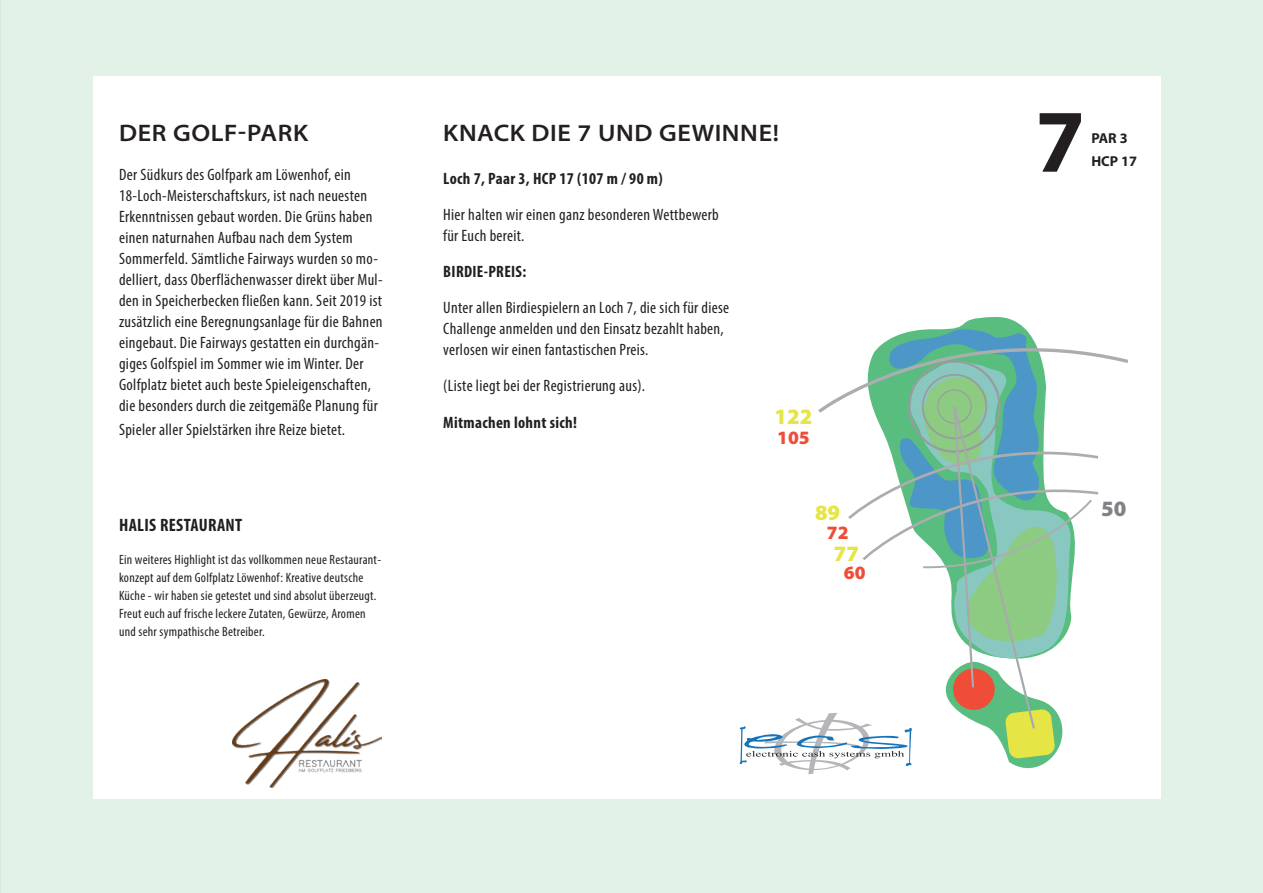
<style>
.page{position:relative;width:1263px;height:893px;background:#e3f2e6}
.page>*{position:absolute;margin:0;border:0;box-sizing:border-box;transform-origin:0 0}
.t1{font:700 90px "Myriad Pro";color:#231f20}
.t2{font:24px "Myriad Variable Concept";letter-spacing:.025em;color:#231f20}
.t3{font:900 21.9px/41.2px "Myriad Pro";color:#e5e546}
.t4{font:900 21.9px "Myriad Pro";color:#808285}
.t5{font:900 18.9px/39.2px "Myriad Pro";color:#ef4d37}
.t6{font:700 condensed 18px "Myriad Pro";letter-spacing:.02em;color:#231f20}
.t7{font:condensed 16.5px/21px "Myriad Pro";letter-spacing:.02em;color:#231f20}
.t8{font:700 condensed 16.5px "Myriad Pro";letter-spacing:.02em;color:#231f20}
.t9{font:700 14.4px/23.2px "Myriad Pro";color:#231f20}
.t10{font:condensed 13.5px/18px "Myriad Pro";letter-spacing:.02em;color:#231f20}
</style>
<div class="page">
<div style="left:94px;top:77px;width:1067px;height:722px;background:#fff"></div>
<img style="left:232px;top:679px;width:150px;height:109px">
<svg style="left:740px;top:317px;width:388px;height:458px"></svg>
<svg style="left:0;top:0;width:1px;height:893px"></svg>
<h2 class="t2" style="left:119px;top:119px;width:191px">DER GOLF-PARK</h2>
<p class="t7" style="left:119px;top:164px;width:265px">Der Südkurs des Golfpark am Löwenhof, ein 18-Loch-Meisterschaftskurs, ist nach neuesten Erkenntnissen gebaut worden. Die Grüns haben einen naturnahen Aufbau nach dem System Sommerfeld. Sämtliche Fairways wurden so mo&shy;delliert, dass Oberflächenwasser direkt über Mul&shy;den in Speicherbecken fließen kann. Seit 2019 ist zusätzlich eine Beregnungsanlage für die Bahnen eingebaut. Die Fairways gestatten ein durchgän&shy;giges Golfspiel im Sommer wie im Winter. Der Golfplatz bietet auch beste Spieleigenschaften, die besonders durch die zeitgemäße Planung für</p>
<p class="t7" style="left:119px;top:419px;width:227px">Spieler aller Spielstärken ihre Reize bietet.</p>
<p class="t6" style="left:119px;top:514px;width:125px">HALIS RESTAURANT</p>
<p class="t10" style="left:119px;top:551px;width:264px">Ein weiteres Highlight ist das vollkommen neue Restaurant&shy;konzept auf dem Golfplatz Löwenhof: Kreative deutsche Küche - wir haben sie getestet und sind absolut überzeugt.<br>Freut euch auf frische leckere Zutaten, Gewürze, Aromen und sehr sympathische Betreiber.</p>
<h2 class="t2" style="left:443px;top:119px;width:337px">KNACK DIE 7 UND GEWINNE!</h2>
<p class="t8" style="left:443px;top:168px;width:221px">Loch 7, Paar 3, HCP 17 (107 m / 90 m)</p>
<p class="t7" style="left:443px;top:204px;width:277px">Hier halten wir einen ganz besonderen Wettbewerb für Euch bereit.</p>
<p class="t8" style="left:443px;top:261px;width:84px">BIRDIE-PREIS:</p>
<p class="t7" style="left:443px;top:297px;width:287px">Unter allen Birdiespielern an Loch 7, die sich für diese<br>Challenge anmelden und den Einsatz bezahlt haben, verlosen wir einen fantastischen Preis.</p>
<p class="t7" style="left:443px;top:375px;width:203px">(Liste liegt bei der Registrierung aus).</p>
<p class="t8" style="left:443px;top:412px;width:135px">Mitmachen lohnt sich!</p>
<h3 class="t3" style="left:774px;top:395px;width:39px">122</h3>
<p class="t5" style="left:777px;top:417px;width:34px">105</p>
<h3 class="t3" style="left:834px;top:491px;width:27px;text-indent:-19px">89<br>77</h3>
<p class="t5" style="left:844px;top:513px;width:23px;text-indent:-17px">72<br>60</p>
<h1 class="t1" style="left:1035px;top:83px;width:51px">7</h1>
<p class="t9" style="left:1091px;top:126px;width:47px">PAR 3<br>HCP 17</p>
<h3 class="t4" style="left:1101px;top:494px;width:27px">50</h3>
</div>
